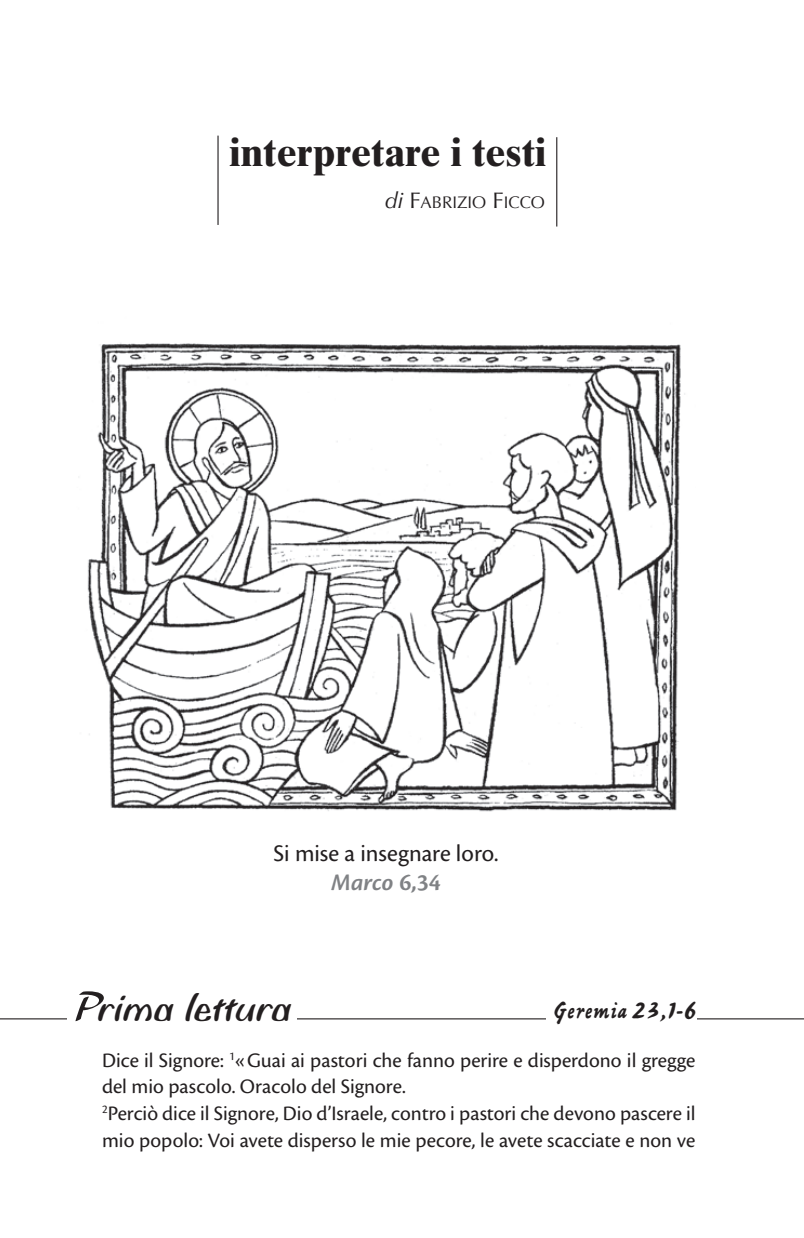
<style>
.page{position:relative;width:804px;height:1238px;background:#fff}
.page>*{position:absolute;margin:0;border:0;box-sizing:border-box;transform-origin:0 0}
.t1{font:45px "Biffo MT Std";color:#231f20}
.t2{font:700 40.5px "Times Ten";color:#231f20}
.t3{font:24.75px/29.2px "Cronos Pro";color:#231f20;text-align:center}
.t4{font:24.75px "Ashley Script MT Std";color:#231f20}
.t5{font:21.38px/26.6px "Cronos Pro";color:#231f20}
.t6{font:16.88px "Optima";color:#231f20}
.s1{font-style:italic;font-size:22.5px}
.s2{font-size:22.5px}
.s3{font-weight:600;font-style:italic;color:#808285}
.s4{font-weight:600;color:#808285}
.s5{font-family:"Alexa Std";font-size:54px}
</style>
<div class="page">
<hr style="left:0;top:1018px;width:804px;height:1px;background:#231f20">
<div style="left:546px;top:1001px;width:151px;height:23px;background:#fff"></div>
<div style="left:67px;top:984px;width:230px;height:37px;background:#fff"></div>
<hr style="left:217px;top:136px;width:1px;height:89px;background:#231f20">
<hr style="left:556px;top:137px;width:1px;height:89px;background:#231f20">
<img style="left:87px;top:343px;width:598px;height:469px">
<h2 class="t2" style="left:229px;top:128px;width:318px">interpretare i testi</h2>
<p class="t6" style="left:385px;top:193px;width:162px"><span class="s1">di</span> <span class="s2">F</span>ABRIZIO <span class="s2">F</span>ICCO</p>
<p class="t3" style="left:273px;top:838px;width:226px">Si mise a insegnare loro.<br><span class="s3">Marco</span> <span class="s4">6,34</span></p>
<h1 class="t1" style="left:73px;top:979px;width:219px"><span class="s5">P</span>rima lettura</h1>
<p class="t4" style="left:553px;top:996px;width:145px">Geremia 23,1-6</p>
<p class="t5" style="left:102px;top:1046px;width:595px">Dice il Signore: <sup>1</sup>«Guai ai pastori che fanno perire e disperdono il gregge del mio pascolo. Oracolo del Signore.<br><sup>2</sup>Perciò dice il Signore, Dio d’Israele, contro i pastori che devono pascere il mio popolo: Voi avete disperso le mie pecore, le avete scacciate e non ve</p>
</div>
